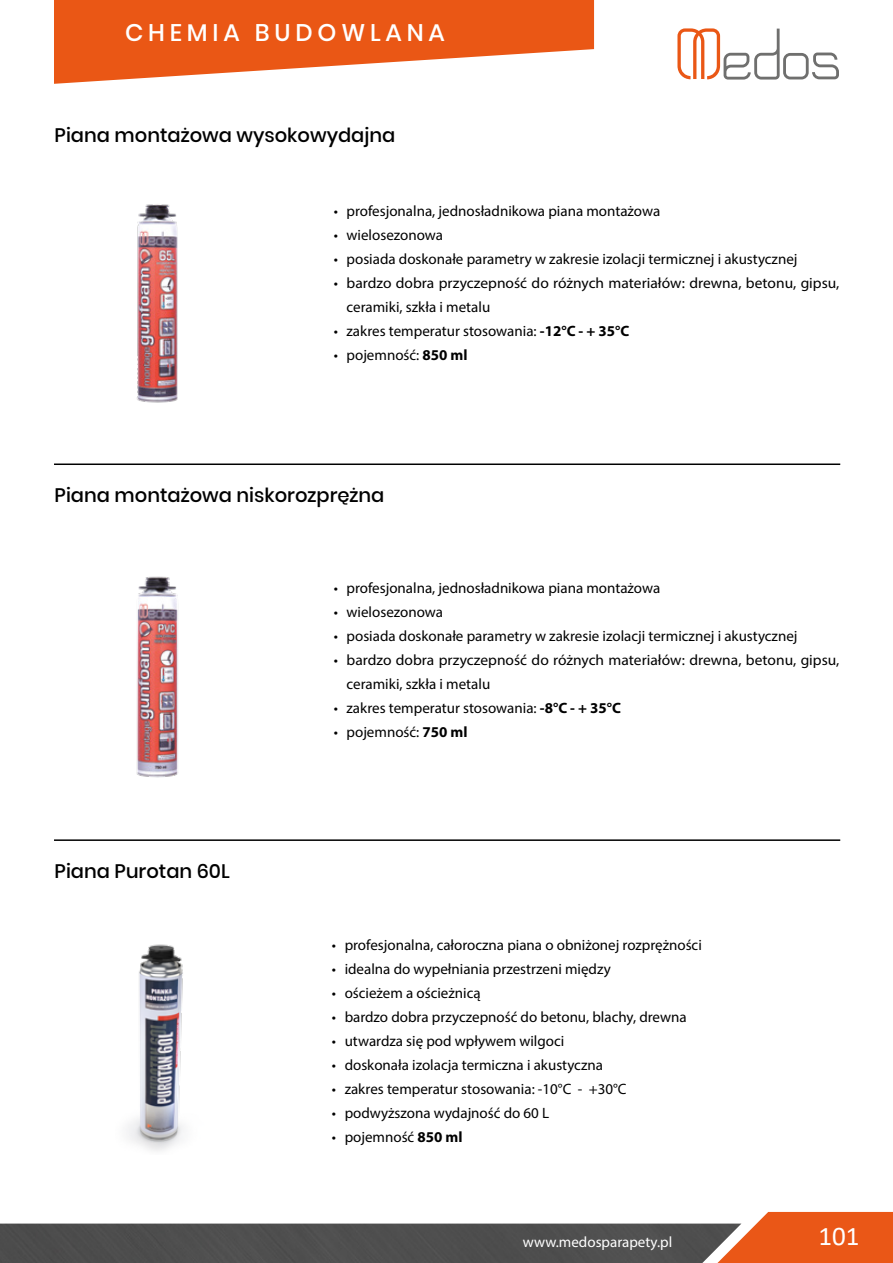
<style>
.page{position:relative;width:893px;height:1263px;background:#fff}
.page>*{position:absolute;margin:0;border:0;box-sizing:border-box;transform-origin:0 0}
.t1{font:27px "Calibri";color:#fff}
.t2{font:500 24px "Poppins";letter-spacing:.2em;color:#fff}
.t3{font:500 19.5px "Poppins";color:#000}
.t4{font:15px/24px "Myriad Pro";color:#000}
.t5{font:15px "Myriad Pro";color:#fff}
.s1{font-weight:700}
</style>
<div class="page">
<div style="left:741px;top:1212px;width:152px;height:51px;background:#ea5717"></div>
<div style="left:0;top:1223px;width:741px;height:40px;background:#4e4e4e"></div>
<svg style="left:677px;top:28px;width:162px;height:52px"></svg>
<img style="left:126px;top:944px;width:57px;height:207px">
<img style="left:136px;top:576px;width:42px;height:202px">
<img style="left:137px;top:204px;width:41px;height:199px">
<hr style="left:54px;top:463px;width:786px;height:2px;background:#000">
<hr style="left:54px;top:839px;width:786px;height:2px;background:#000">
<svg style="left:54px;top:0;width:540px;height:84px;fill:#ea5715"></svg>
<h2 class="t2" style="left:125px;top:19px;width:321px">CHEMIA BUDOWLANA</h2>
<h3 class="t3" style="left:55px;top:124px;width:342px">Piana montażowa wysokowydajna</h3>
<p class="t4" style="left:334px;top:199px;width:328px">• profesjonalna, jednosładnikowa piana montażowa</p>
<p class="t4" style="left:334px;top:223px;width:111px">• wielosezonowa</p>
<p class="t4" style="left:334px;top:247px;width:465px">• posiada doskonałe parametry w zakresie izolacji termicznej i akustycznej</p>
<p class="t4" style="left:347px;top:271px;width:494px;text-indent:-13px">• bardzo dobra przyczepność do różnych materiałów: drewna, betonu, gipsu, ceramiki, szkła i metalu</p>
<p class="t4" style="left:334px;top:319px;width:297px">• zakres temperatur stosowania: <span class="s1">-12°C - + 35°C</span></p>
<p class="t4" style="left:334px;top:343px;width:135px">• pojemność: <span class="s1">850 ml</span></p>
<h3 class="t3" style="left:55px;top:483px;width:331px">Piana montażowa niskorozprężna</h3>
<h3 class="t3" style="left:55px;top:859px;width:177px">Piana Purotan 60L</h3>
<p class="t4" style="left:334px;top:576px;width:328px">• profesjonalna, jednosładnikowa piana montażowa</p>
<p class="t4" style="left:334px;top:600px;width:111px">• wielosezonowa</p>
<p class="t4" style="left:334px;top:624px;width:465px">• posiada doskonałe parametry w zakresie izolacji termicznej i akustycznej</p>
<p class="t4" style="left:347px;top:648px;width:494px;text-indent:-13px">• bardzo dobra przyczepność do różnych materiałów: drewna, betonu, gipsu, ceramiki, szkła i metalu</p>
<p class="t4" style="left:334px;top:696px;width:289px">• zakres temperatur stosowania: <span class="s1">-8°C - + 35°C</span></p>
<p class="t4" style="left:334px;top:720px;width:135px">• pojemność: <span class="s1">750 ml</span></p>
<p class="t4" style="left:332px;top:933px;width:371px">• profesjonalna, całoroczna piana o obniżonej rozprężności</p>
<p class="t4" style="left:332px;top:957px;width:280px">• idealna do wypełniania przestrzeni między</p>
<p class="t4" style="left:332px;top:981px;width:150px">• ościeżem a ościeżnicą</p>
<p class="t4" style="left:332px;top:1005px;width:356px">• bardzo dobra przyczepność do betonu, blachy, drewna</p>
<p class="t4" style="left:332px;top:1029px;width:234px">• utwardza się pod wpływem wilgoci</p>
<p class="t4" style="left:332px;top:1053px;width:273px">• doskonała izolacja termiczna i akustyczna</p>
<p class="t4" style="left:332px;top:1077px;width:296px">• zakres temperatur stosowania: -10°C - +30°C</p>
<p class="t4" style="left:332px;top:1101px;width:219px">• podwyższona wydajność do 60 L</p>
<p class="t4" style="left:332px;top:1125px;width:132px">• pojemność <span class="s1">850 ml</span></p>
<p class="t5" style="left:523px;top:1233px;width:151px">www.medosparapety.pl</p>
<h1 class="t1" style="left:818px;top:1217px;width:43px">101</h1>
</div>
